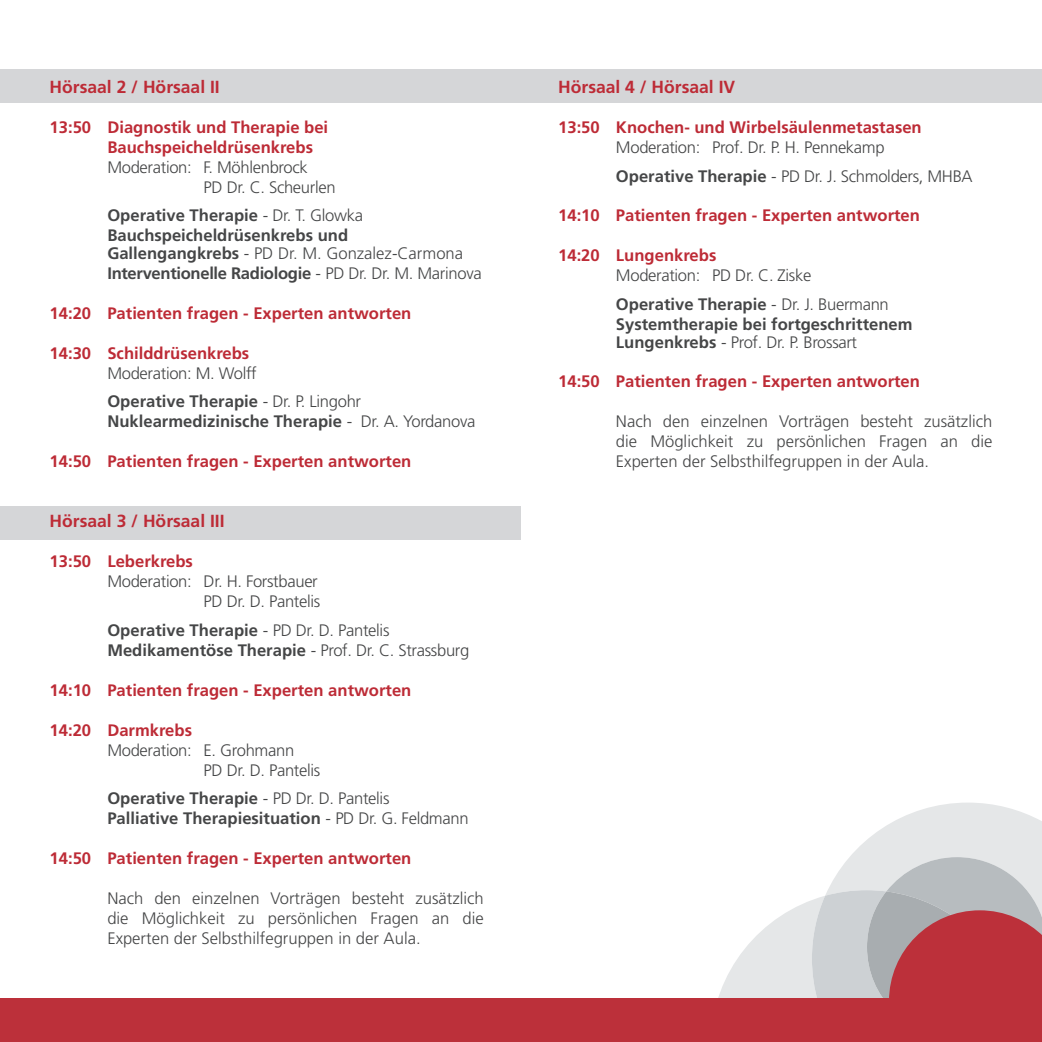
<style>
.page{position:relative;width:1042px;height:1042px;background:#fff}
.page>*{position:absolute;margin:0;border:0;box-sizing:border-box;transform-origin:0 0}
.t1{font:700 17.5px "Frutiger";color:#bd2b36}
.t2{font:300 16.62px/19.9px "Frutiger";letter-spacing:-.02em;color:#454647}
.t3{font:700 16.62px/19.9px "Frutiger";color:#bd2b36}
.t4{font:700 16.62px/19.9px "Frutiger";color:#454647}
.t5{font:300 16.62px/19.9px "Frutiger";color:#454647}
.s1{font-weight:300}
.s2{font-weight:700}
</style>
<div class="page">
<div style="left:0;top:69px;width:1042px;height:34px;background:#d5d6d8"></div>
<div style="left:0;top:506px;width:521px;height:33px;background:#d5d6d8"></div>
<svg style="left:850px;top:802px;width:192px;height:55px;fill:#e5e7e8"></svg>
<svg style="left:718px;top:857px;width:324px;height:141px"></svg>
<div style="left:0;top:998px;width:1042px;height:44px;background:#bc303a"></div>
<p class="t1" style="left:50px;top:77px;width:172px">Hörsaal 2 / Hörsaal II</p>
<p class="t3" style="left:107px;top:117px;width:222px;text-indent:-58px">13:50 Diagnostik und Therapie bei<br>Bauchspeicheldrüsenkrebs</p>
<p class="t2" style="left:204px;top:157px;width:133px;text-indent:-96px">Moderation: F. Möhlenbrock<br>PD Dr. C. Scheurlen</p>
<p class="t4" style="left:107px;top:206px;width:257px">Operative Therapie <span class="s1">- Dr. T. Glowka<br></span>Bauchspeicheldrüsenkrebs und</p>
<p class="t5" style="left:107px;top:243px;width:376px"><span class="s2">Gallengangkrebs</span> - PD Dr. M. Gonzalez-Carmona<br><span class="s2">Interventionelle Radiologie</span> - PD Dr. Dr. M. Marinova</p>
<p class="t3" style="left:50px;top:303px;width:363px">14:20 Patienten fragen - Experten antworten</p>
<p class="t3" style="left:50px;top:343px;width:201px">14:30 Schilddrüsenkrebs</p>
<p class="t2" style="left:107px;top:358px;width:255px;line-height:28.7px">Moderation: M. Wolff<br><span class="s2">Operative Therapie</span> - Dr. P. Lingohr</p>
<p class="t4" style="left:107px;top:411px;width:369px">Nuklearmedizinische Therapie <span class="s1">- Dr. A. Yordanova</span></p>
<p class="t3" style="left:50px;top:451px;width:363px">14:50 Patienten fragen - Experten antworten</p>
<p class="t1" style="left:50px;top:511px;width:177px">Hörsaal 3 / Hörsaal III</p>
<p class="t3" style="left:50px;top:551px;width:145px">13:50 Leberkrebs</p>
<p class="t2" style="left:107px;top:571px;width:214px;text-align:right">Moderation: Dr. H. Forstbauer<br>PD Dr. D. Pantelis</p>
<p class="t4" style="left:107px;top:620px;width:363px">Operative Therapie <span class="s1">- PD Dr. D. Pantelis<br></span>Medikamentöse Therapie <span class="s1">- Prof. Dr. C. Strassburg</span></p>
<p class="t3" style="left:50px;top:680px;width:363px">14:10 Patienten fragen - Experten antworten</p>
<p class="t3" style="left:50px;top:720px;width:144px">14:20 Darmkrebs</p>
<p class="t2" style="left:204px;top:740px;width:118px;text-indent:-96px">Moderation: E. Grohmann<br>PD Dr. D. Pantelis</p>
<p class="t4" style="left:107px;top:788px;width:363px">Operative Therapie <span class="s1">- PD Dr. D. Pantelis<br></span>Palliative Therapiesituation <span class="s1">- PD Dr. G. Feldmann</span></p>
<p class="t3" style="left:50px;top:848px;width:363px">14:50 Patienten fragen - Experten antworten</p>
<p class="t2" style="left:107px;top:888px;width:378px;text-align:justify">Nach den einzelnen Vorträgen besteht zusätzlich die Möglichkeit zu persönlichen Fragen an die Experten der Selbsthilfegruppen in der Aula.</p>
<p class="t1" style="left:558px;top:77px;width:178px">Hörsaal 4 / Hörsaal IV</p>
<p class="t3" style="left:558px;top:117px;width:365px">13:50 Knochen- und Wirbelsäulenmetastasen</p>
<p class="t2" style="left:616px;top:133px;width:358px;line-height:28.7px">Moderation: Prof. Dr. P. H. Pennekamp<br><span class="s2">Operative Therapie</span> - PD Dr. J. Schmolders, MHBA</p>
<p class="t3" style="left:558px;top:206px;width:363px">14:10 Patienten fragen - Experten antworten</p>
<p class="t3" style="left:558px;top:245px;width:160px">14:20 Lungenkrebs</p>
<p class="t2" style="left:616px;top:261px;width:274px;line-height:28.7px">Moderation: PD Dr. C. Ziske<br><span class="s2">Operative Therapie</span> - Dr. J. Buermann</p>
<p class="t4" style="left:616px;top:315px;width:298px;line-height:17.5px">Systemtherapie bei fortgeschrittenem<br>Lungenkrebs <span class="s1">- Prof. Dr. P. Brossart</span></p>
<p class="t3" style="left:558px;top:371px;width:363px">14:50 Patienten fragen - Experten antworten</p>
<p class="t2" style="left:616px;top:411px;width:378px;text-align:justify">Nach den einzelnen Vorträgen besteht zusätzlich die Möglichkeit zu persönlichen Fragen an die Experten der Selbsthilfegruppen in der Aula.</p>
</div>
